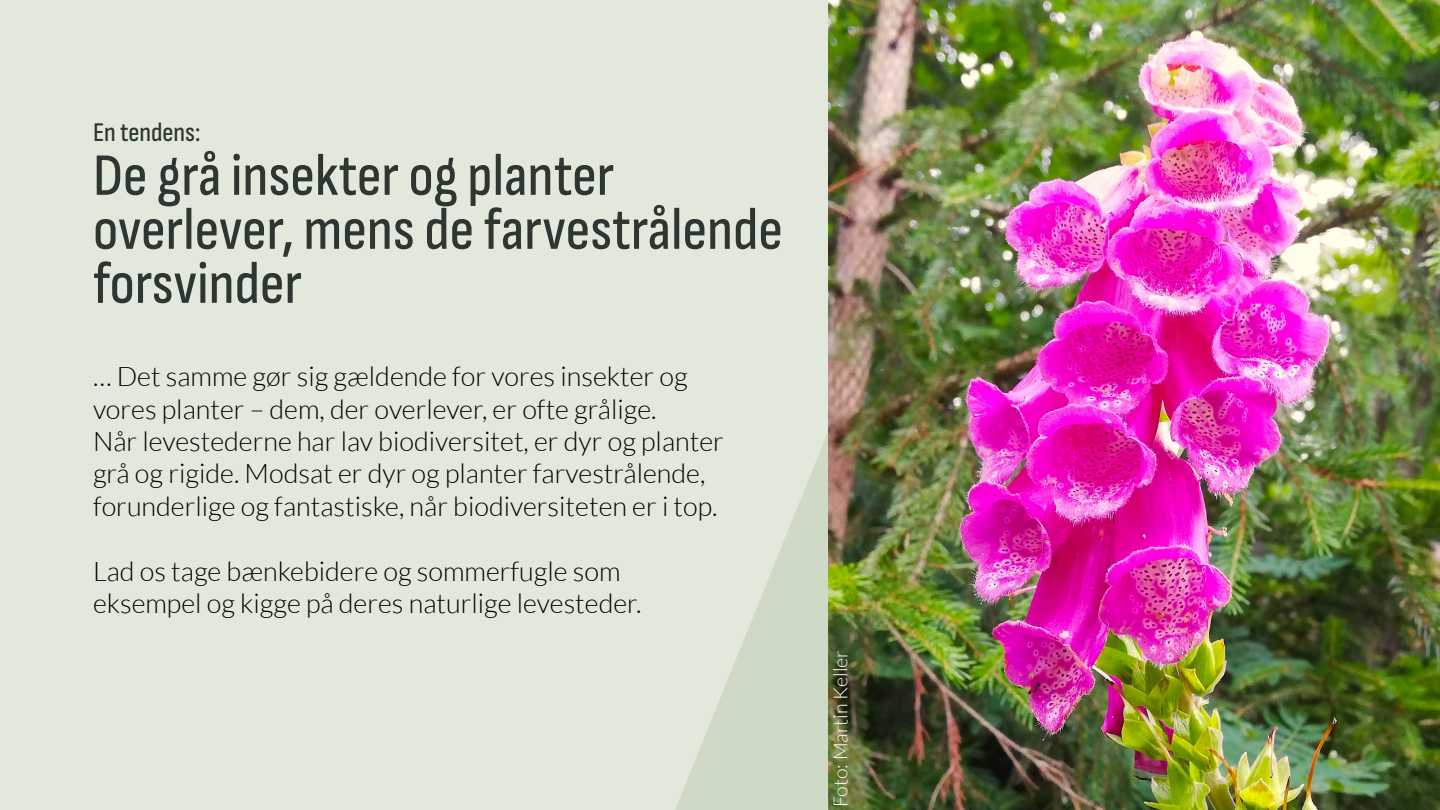
<style>
.page{position:relative;width:1440px;height:810px;background:#fff}
.page>*{position:absolute;margin:0;border:0;box-sizing:border-box;transform-origin:0 0}
.t1{font:60px/54px "Sofia Sans Condensed";color:#2c3732}
.t2{font:300 27px/32.4px "Lato";color:#000}
.t3{font:27px "Sofia Sans Condensed";color:#2c3732}
.t4{font:300 19.5px "Lato";color:#fff}
</style>
<div class="page">
<div style="left:0;top:0;width:829px;height:810px;background:#e3e8dc"></div>
<svg style="left:675px;top:406px;width:154px;height:404px;background:#d8e0d0"></svg>
<img style="left:829px;top:0;width:611px;height:810px">
<p class="t3" style="left:93px;top:117px;width:109px">En tendens:</p>
<h1 class="t1" style="left:93px;top:148px;width:691px">De grå insekter og planter overlever, mens de farvestrålende forsvinder</h1>
<p class="t2" style="left:93px;top:360px;width:632px">… Det samme gør sig gældende for vores insekter og vores planter – dem, der overlever, er ofte grålige.<br>Når levestederne har lav biodiversitet, er dyr og planter grå og rigide. Modsat er dyr og planter farvestrålende, forunderlige og fantastiske, når biodiversiteten er i top.</p>
<p class="t2" style="left:93px;top:555px;width:550px">Lad os tage bænkebidere og sommerfugle som eksempel og kigge på deres naturlige levesteder.</p>
<p class="t4" style="left:830px;top:807px;width:159px;rotate:-90deg">Foto: Martin Keller</p>
</div>
